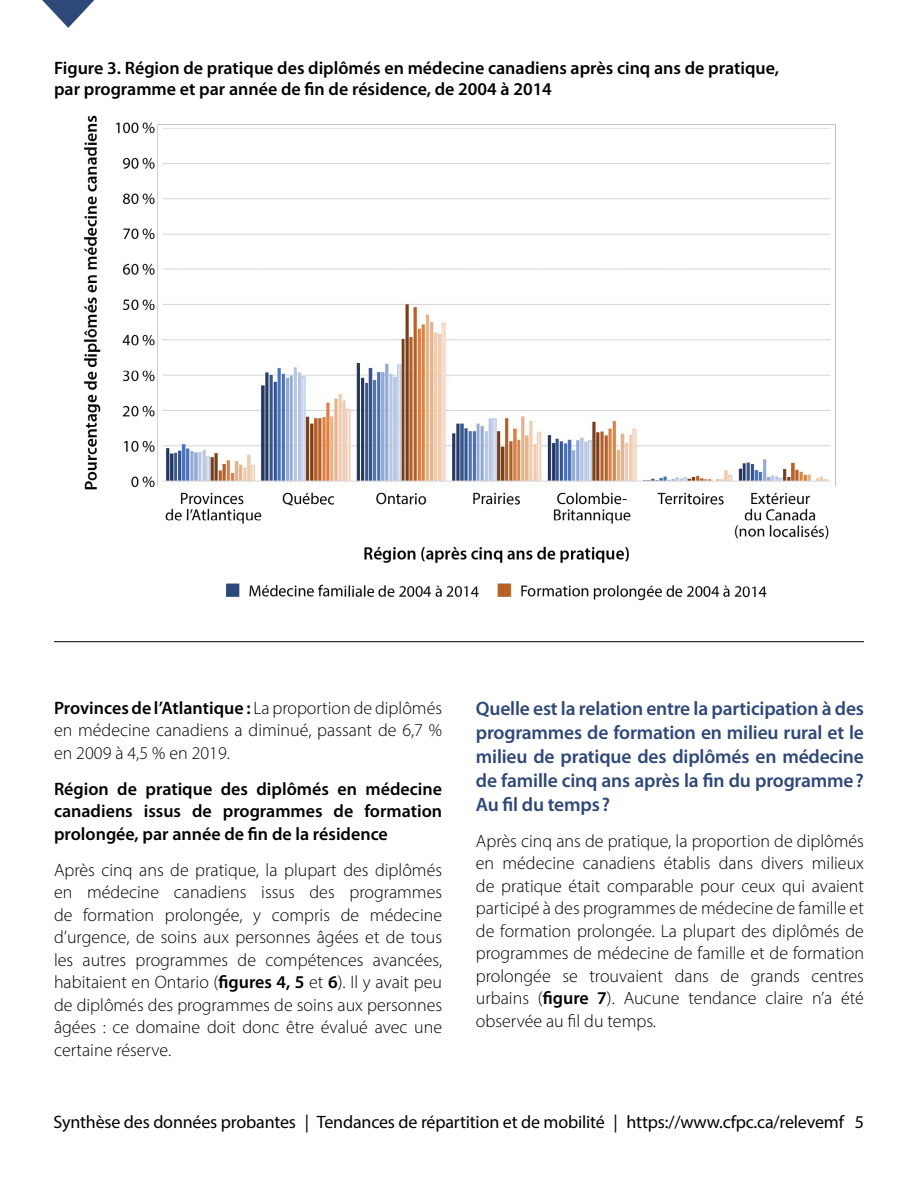
<style>
.page{position:relative;width:918px;height:1188px;background:#fff}
.page>*{position:absolute;margin:0;border:0;box-sizing:border-box;transform-origin:0 0}
.t1{font:600 19.5px/24px "Myriad Pro";letter-spacing:-.01em;color:#2e4879;text-align:justify}
.t2{font:300 18px/22.5px "Myriad Pro";color:#000;text-align:justify}
.Popout_Header{font:600 18px/22.5px "Myriad Pro";color:#000}
.t3{font:18px "Myriad Pro";letter-spacing:-.01em;color:#000}
.s1{font-weight:600}
</style>
<div class="page">
<svg style="left:42px;top:0;width:52px;height:28px"></svg>
<img style="left:84px;top:115px;width:752px;height:485px">
<hr style="left:54px;top:641px;width:810px;height:1px;background:#000">
<p class="Popout_Header" style="left:54px;top:58px;width:727px;line-height:21px">Figure 3. Région de pratique des diplômés en médecine canadiens après cinq ans de pratique, par programme et par année de fin de résidence, de 2004 à 2014</p>
<p class="t2" style="left:54px;top:696px;width:390px"><span class="s1">Provinces de l’Atlantique :</span> La proportion de diplômés en médecine canadiens a diminué, passant de 6,7 % en 2009 à 4,5 % en 2019.</p>
<p class="Popout_Header" style="left:54px;top:778px;width:390px;text-align:justify">Région de pratique des diplômés en médecine canadiens issus de programmes de formation prolongée, par année de fin de la résidence</p>
<p class="t2" style="left:54px;top:858px;width:390px">Après cinq ans de pratique, la plupart des diplômés en médecine canadiens issus des programmes de formation prolongée, y compris de médecine d’urgence, de soins aux personnes âgées et de tous les autres programmes de compétences avancées, habitaient en Ontario (<span class="s1">figures 4, 5</span> et <span class="s1">6</span>). Il y avait peu de diplômés des programmes de soins aux personnes âgées : ce domaine doit donc être évalué avec une certaine réserve.</p>
<p class="t1" style="left:476px;top:696px;width:390px">Quelle est la relation entre la participation à des programmes de formation en milieu rural et le milieu de pratique des diplômés en médecine de famille cinq ans après la fin du programme?<br>Au fil du temps?</p>
<p class="t2" style="left:476px;top:829px;width:390px">Après cinq ans de pratique, la proportion de diplômés en médecine canadiens établis dans divers milieux de pratique était comparable pour ceux qui avaient participé à des programmes de médecine de famille et de formation prolongée. La plupart des diplômés de programmes de médecine de famille et de formation prolongée se trouvaient dans de grands centres urbains (<span class="s1">figure 7</span>). Aucune tendance claire n’a été observée au fil du temps.</p>
<p class="t3" style="left:54px;top:1111px;width:812px">Synthèse des données probantes | Tendances de répartition et de mobilité | https://www.cfpc.ca/relevemf 5</p>
</div>
